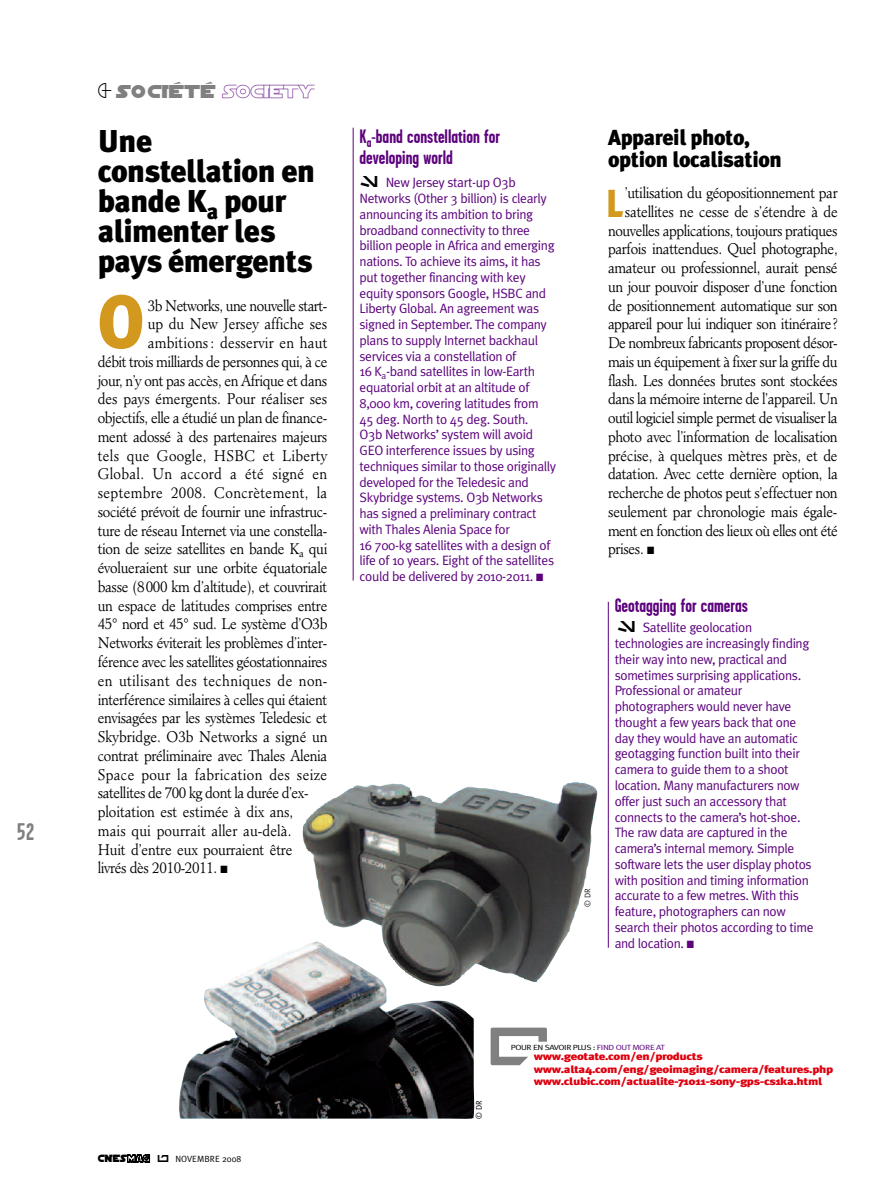
<style>
.page{position:relative;width:893px;height:1191px;background:#fff}
.page>*{position:absolute;margin:0;border:0;box-sizing:border-box;transform-origin:0 0}
.t1{font:900 75.45px "Meta Plus";color:#d3991f;scale:.9 1}
.t2{font:900 39px "Meta Plus";color:#d3991f;scale:.9 1}
.t3{font:900 31.5px/30px "Meta Plus";letter-spacing:-.015em;color:#000}
.t4{font:700 24px "Garage Gothic";color:#808080}
.t5{font:900 21.75px/22.5px "Meta Plus";letter-spacing:-.015em;color:#000}
.t6{font:700 19.5px/21px "Garage Gothic";color:#5c027d}
.t7{font:19.5px "SF Distant Galaxy Alternate";letter-spacing:.075em;color:#808080}
.t8{font:300 15px "Minister";letter-spacing:-.03em;color:#000;scale:.9 1}
.t9{font:300 15px "Minister";letter-spacing:.02em;color:#000;scale:.9 1}
.t10{font:300 15px "Minister";color:#000;scale:.9 1}
.t11{font:300 15px "Minister";letter-spacing:.01em;color:#000;scale:.9 1}
.t12{font:300 15px "Minister";letter-spacing:-.005em;color:#000;scale:.9 1}
.t13{font:13.5px/15.8px "Meta Plus Normal";letter-spacing:-.025em;color:#5c027d}
.t14{font:900 10.5px/12.6px "Meta Plus";letter-spacing:-.03em;color:#de000f;scale:1.23 1}
.t15{font:9px "Meta Plus Normal";color:#000}
.t16{font:8.25px "Meta Plus Normal";color:#000}
.t17{font:8.25px "Meta Plus Normal";color:#231f20}
.t18{font:7.5px "Meta Plus Normal";letter-spacing:-.055em;color:#000;scale:1.23 1}
.s1{font-family:"SF Distant Galaxy Alt Outline";color:#5c027d}
.s2{font-family:"SF Distant Galaxy Alternate";font-size:10.95px}
.s3{font-family:"SF Distant Galaxy Outline";font-size:10.8px}
.s4{color:#808080}
.s5{color:#5c027d}
</style>
<div class="page">
<img style="left:179px;top:948px;width:295px;height:170px">
<hr style="left:353px;top:128px;width:1px;height:452px;background:#5c027d">
<hr style="left:608px;top:602px;width:1px;height:345px;background:#5c027d">
<img style="left:302px;top:782px;width:296px;height:205px">
<h3 class="t4" style="left:17px;top:818px;width:19px">52</h3>
<h3 class="t7" style="left:116px;top:79px;width:199px">SOCIÉTÉ <span class="s1">SOCIETY</span></h3>
<h3 class="t3" style="left:98px;top:126px;width:219px">Une constellation en bande K<sub>a</sub> pour alimenter les pays émergents</h3>
<h1 class="t1" style="left:98px;top:278px;width:53px">O</h1>
<p class="t8" style="left:148px;top:299px;width:201px">3b Networks, une nouvelle start-</p>
<p class="t12" style="left:148px;top:317px;width:201px">up du New Jersey affiche ses</p>
<p class="t11" style="left:148px;top:336px;width:201px">ambitions : desservir en haut</p>
<p class="t8" style="left:98px;top:355px;width:257px">débit trois milliards de personnes qui, à ce</p>
<p class="t8" style="left:98px;top:374px;width:256px">jour, n’y ont pas accès, en Afrique et dans</p>
<p class="t10" style="left:98px;top:392px;width:257px">des pays émergents. Pour réaliser ses</p>
<p class="t8" style="left:98px;top:411px;width:256px">objectifs, elle a étudié un plan de finance-</p>
<p class="t8" style="left:98px;top:430px;width:256px">ment adossé à des partenaires majeurs</p>
<p class="t9" style="left:98px;top:449px;width:257px">tels que Google, HSBC et Liberty</p>
<p class="t9" style="left:98px;top:467px;width:257px">Global. Un accord a été signé en</p>
<p class="t9" style="left:98px;top:486px;width:257px">septembre 2008. Concrètement, la</p>
<p class="t8" style="left:98px;top:505px;width:257px">société prévoit de fournir une infrastruc-</p>
<p class="t8" style="left:98px;top:524px;width:257px">ture de réseau Internet via une constella-</p>
<p class="t8" style="left:98px;top:542px;width:257px">tion de seize satellites en bande K<sub>a</sub> qui</p>
<p class="t8" style="left:98px;top:561px;width:257px">évolueraient sur une orbite équatoriale</p>
<p class="t8" style="left:98px;top:580px;width:257px">basse (8000 km d’altitude), et couvrirait</p>
<p class="t8" style="left:98px;top:599px;width:257px">un espace de latitudes comprises entre</p>
<p class="t8" style="left:98px;top:617px;width:257px">45° nord et 45° sud. Le système d’O3b</p>
<p class="t8" style="left:98px;top:636px;width:257px">Networks éviterait les problèmes d’inter-</p>
<p class="t8" style="left:98px;top:655px;width:257px">férence avec les satellites géostationnaires</p>
<p class="t9" style="left:98px;top:674px;width:257px">en utilisant des techniques de non-</p>
<p class="t8" style="left:98px;top:692px;width:257px">interférence similaires à celles qui étaient</p>
<p class="t8" style="left:98px;top:711px;width:257px">envisagées par les systèmes Teledesic et</p>
<p class="t10" style="left:98px;top:730px;width:257px">Skybridge. O3b Networks a signé un</p>
<p class="t8" style="left:98px;top:749px;width:257px">contrat préliminaire avec Thales Alenia</p>
<p class="t9" style="left:98px;top:767px;width:257px">Space pour la fabrication des seize</p>
<p class="t8" style="left:98px;top:786px;width:236px">satellites de 700 kg dont la durée d’ex-</p>
<p class="t12" style="left:98px;top:805px;width:219px">ploitation est estimée à dix ans,</p>
<p class="t11" style="left:98px;top:824px;width:217px">mais qui pourrait aller au-delà.</p>
<p class="t8" style="left:98px;top:842px;width:218px">Huit d’entre eux pourraient être</p>
<p class="t8" style="left:98px;top:861px;width:146px">livrés dès 2010-2011. ■</p>
<p class="t15" style="left:98px;top:1154px;width:145px"><span class="s2">CNES</span><span class="s3">mag</span> ◆ NOVEMBRE 2008</p>
<h3 class="t6" style="left:360px;top:126px;width:142px">K<sub>a</sub>-band constellation for developing world</h3>
<p class="t13" style="left:360px;top:175px;width:198px;text-indent:26px">New Jersey start-up O3b Networks (Other 3 billion) is clearly announcing its ambition to bring broadband connectivity to three billion people in Africa and emerging nations. To achieve its aims, it has put together financing with key equity sponsors Google, HSBC and Liberty Global. An agreement was signed in September. The company plans to supply Internet backhaul services via a constellation of<br>16 K<sub>a</sub>-band satellites in low-Earth equatorial orbit at an altitude of 8,000 km, covering latitudes from 45 deg. North to 45 deg. South.<br>O3b Networks’ system will avoid GEO interference issues by using techniques similar to those originally developed for the Teledesic and Skybridge systems. O3b Networks has signed a preliminary contract with Thales Alenia Space for<br>16 700-kg satellites with a design of life of 10 years. Eight of the satellites could be delivered by 2010-2011. ■</p>
<p class="t17" style="left:583px;top:907px;width:20px;rotate:-90deg">© DR</p>
<h3 class="t5" style="left:608px;top:126px;width:175px">Appareil photo, option localisation</h3>
<h2 class="t2" style="left:606px;top:180px;width:21px">L</h2>
<p class="t8" style="left:625px;top:186px;width:238px">’utilisation du géopositionnement par</p>
<p class="t8" style="left:625px;top:205px;width:238px">satellites ne cesse de s’étendre à de</p>
<p class="t8" style="left:608px;top:224px;width:257px">nouvelles applications, toujours pratiques</p>
<p class="t8" style="left:608px;top:242px;width:257px">parfois inattendues. Quel photographe,</p>
<p class="t8" style="left:608px;top:261px;width:257px">amateur ou professionnel, aurait pensé</p>
<p class="t8" style="left:608px;top:280px;width:257px">un jour pouvoir disposer d’une fonction</p>
<p class="t8" style="left:608px;top:299px;width:257px">de positionnement automatique sur son</p>
<p class="t8" style="left:608px;top:317px;width:257px">appareil pour lui indiquer son itinéraire?</p>
<p class="t8" style="left:608px;top:336px;width:257px">De nombreux fabricants proposent désor-</p>
<p class="t8" style="left:608px;top:355px;width:257px">mais un équipement à fixer sur la griffe du</p>
<p class="t8" style="left:608px;top:374px;width:257px">flash. Les données brutes sont stockées</p>
<p class="t8" style="left:608px;top:392px;width:257px">dans la mémoire interne de l’appareil. Un</p>
<p class="t8" style="left:608px;top:411px;width:256px">outil logiciel simple permet de visualiser la</p>
<p class="t8" style="left:608px;top:430px;width:257px">photo avec l’information de localisation</p>
<p class="t8" style="left:608px;top:449px;width:257px">précise, à quelques mètres près, et de</p>
<p class="t8" style="left:608px;top:467px;width:257px">datation. Avec cette dernière option, la</p>
<p class="t8" style="left:608px;top:486px;width:257px">recherche de photos peut s’effectuer non</p>
<p class="t8" style="left:608px;top:505px;width:256px">seulement par chronologie mais égale-</p>
<p class="t8" style="left:608px;top:524px;width:257px">ment en fonction des lieux où elles ont été</p>
<p class="t8" style="left:608px;top:542px;width:53px">prises. ■</p>
<h3 class="t6" style="left:615px;top:595px;width:135px">Geotagging for cameras</h3>
<p class="t13" style="left:615px;top:620px;width:200px;text-indent:28px">Satellite geolocation technologies are increasingly finding their way into new, practical and sometimes surprising applications.<br>Professional or amateur photographers would never have thought a few years back that one day they would have an automatic geotagging function built into their camera to guide them to a shoot location. Many manufacturers now offer just such an accessory that connects to the camera’s hot-shoe.<br>The raw data are captured in the camera’s internal memory. Simple software lets the user display photos with position and timing information accurate to a few metres. With this feature, photographers can now search their photos according to time and location. ■</p>
<p class="t16" style="left:474px;top:1118px;width:20px;rotate:-90deg">© DR</p>
<p class="t14" style="left:534px;top:1050px;width:245px;text-indent:-46px"><span class="s4">❑</span>www.geotate.com/en/products www.alta4.com/eng/geoimaging/camera/features.php www.clubic.com/actualite-71011-sony-gps-cs1ka.html</p>
<p class="t18" style="left:511px;top:1043px;width:127px">POUR EN SAVOIR PLUS : <span class="s5">FIND OUT MORE AT</span></p>
</div>
